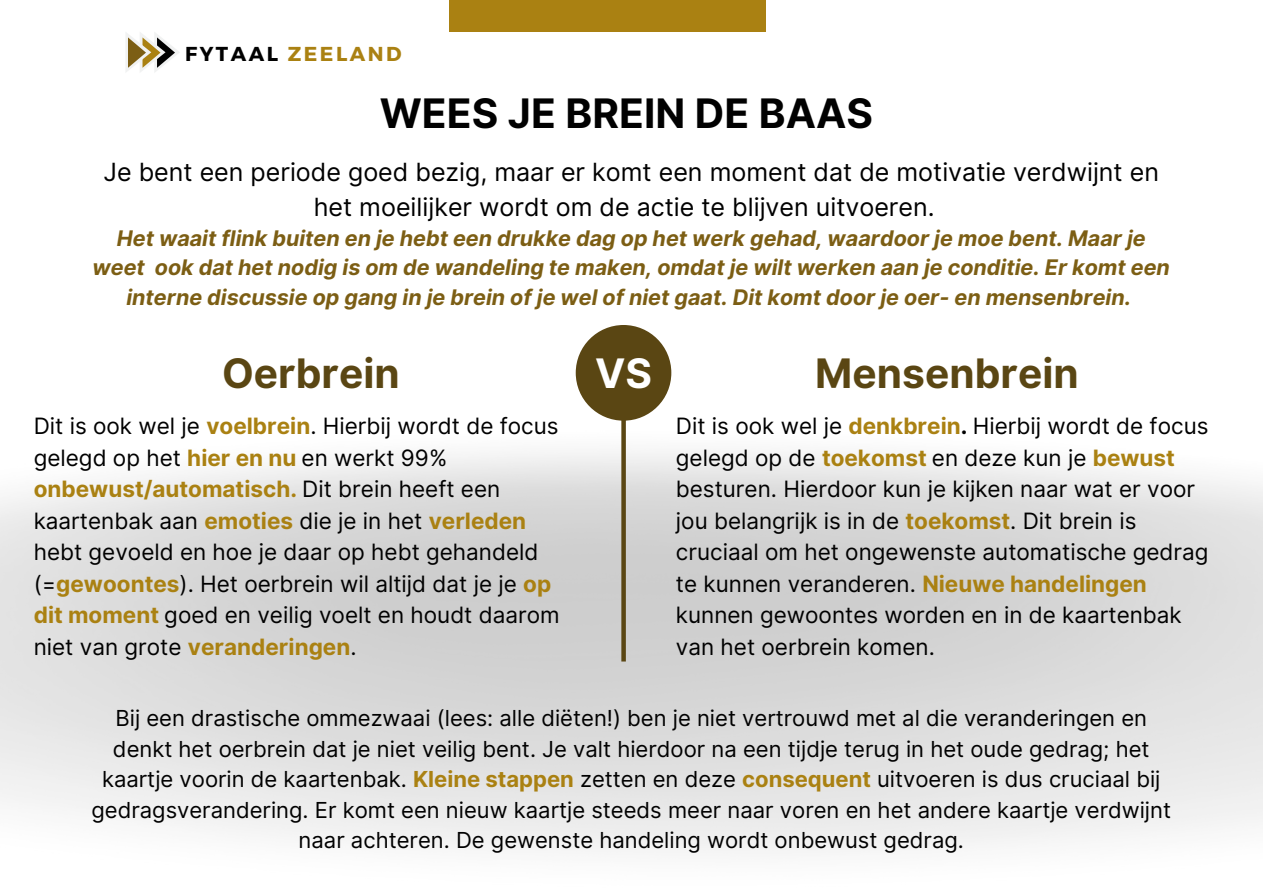
<style>
.page{position:relative;width:1263px;height:894px;background:#fff}
.page>*{position:absolute;margin:0;border:0;box-sizing:border-box;transform-origin:0 0}
.t1{font:700 40.65px "Inter";color:#5a4613}
.t2{font:700 40.65px "Inter";color:#010101}
.t3{font:700 40.65px "Inter";color:#fff}
.t4{font:25.05px/34.8px "Inter";color:#010101;text-align:center}
.t5{font:22.5px/31.5px "Inter";color:#010101}
.t6{font:22.05px/30.3px "Inter";color:#010101;text-align:center}
.t7{font:italic 700 21.45px/29.2px "Inter";color:#7c5e14;text-align:center}
.t8{font:700 20.1px "Montserrat";letter-spacing:.125em;color:#aa8112}
.s1{color:#010101}
.s2{font-weight:700;color:#aa8112}
.s3{font-weight:700}
</style>
<div class="page">
<svg style="left:126px;top:32px;width:54px;height:40px"></svg>
<div style="left:449px;top:0;width:316px;height:32px;background:#aa8112"></div>
<div style="left:576px;top:325px;width:95px;height:95px;background:#5a4613;border-radius:50%"></div>
<div style="left:621px;top:397px;width:5px;height:264px;background:#5a4613"></div>
<p class="t8" style="left:185px;top:41px;width:218px"><span class="s1">FYTAAL</span> ZEELAND</p>
<h1 class="t2" style="left:380px;top:89px;width:495px">WEES JE BREIN DE BAAS</h1>
<p class="t4" style="left:104px;top:154px;width:1057px">Je bent een periode goed bezig, maar er komt een moment dat de motivatie verdwijnt en het moeilijker wordt om de actie te blijven uitvoeren.</p>
<p class="t7" style="left:93px;top:223px;width:1079px">Het waait flink buiten en je hebt een drukke dag op het werk gehad, waardoor je moe bent. Maar je weet ook dat het nodig is om de wandeling te maken, omdat je wilt werken aan je conditie. Er komt een interne discussie op gang in je brein of je wel of niet gaat. Dit komt door je oer- en mensenbrein.</p>
<h1 class="t1" style="left:222px;top:348px;width:179px">Oerbrein</h1>
<h1 class="t3" style="left:595px;top:348px;width:59px">VS</h1>
<h1 class="t1" style="left:815px;top:348px;width:265px">Mensenbrein</h1>
<p class="t5" style="left:34px;top:410px;width:527px">Dit is ook wel je <span class="s2">voelbrein</span>. Hierbij wordt de focus gelegd op het <span class="s2">hier en nu</span> en werkt 99% <span class="s2">onbewust/automatisch.</span> Dit brein heeft een kaartenbak aan <span class="s2">emoties</span> die je in het <span class="s2">verleden </span>hebt gevoeld en hoe je daar op hebt gehandeld (=<span class="s2">gewoontes</span>). Het oerbrein wil altijd dat je je <span class="s2">op dit moment</span> goed en veilig voelt en houdt daarom niet van grote <span class="s2">veranderingen</span>.</p>
<p class="t5" style="left:676px;top:410px;width:534px">Dit is ook wel je <span class="s2">denkbrein</span><span class="s3">.</span> Hierbij wordt de focus gelegd op de <span class="s2">toekomst</span> en deze kun je <span class="s2">bewust </span>besturen. Hierdoor kun je kijken naar wat er voor jou belangrijk is in de <span class="s2">toekomst</span>. Dit brein is cruciaal om het ongewenste automatische gedrag te kunnen veranderen. <span class="s2">Nieuwe handelingen </span>kunnen gewoontes worden en in de kaartenbak van het oerbrein komen.</p>
<p class="t6" style="left:91px;top:703px;width:1081px">Bij een drastische ommezwaai (lees: alle diëten!) ben je niet vertrouwd met al die veranderingen en denkt het oerbrein dat je niet veilig bent. Je valt hierdoor na een tijdje terug in het oude gedrag; het kaartje voorin de kaartenbak. <span class="s2">Kleine stappen</span> zetten en deze <span class="s2">consequent</span> uitvoeren is dus cruciaal bij gedragsverandering. Er komt een nieuw kaartje steeds meer naar voren en het andere kaartje verdwijnt naar achteren. De gewenste handeling wordt onbewust gedrag.</p>
</div>
